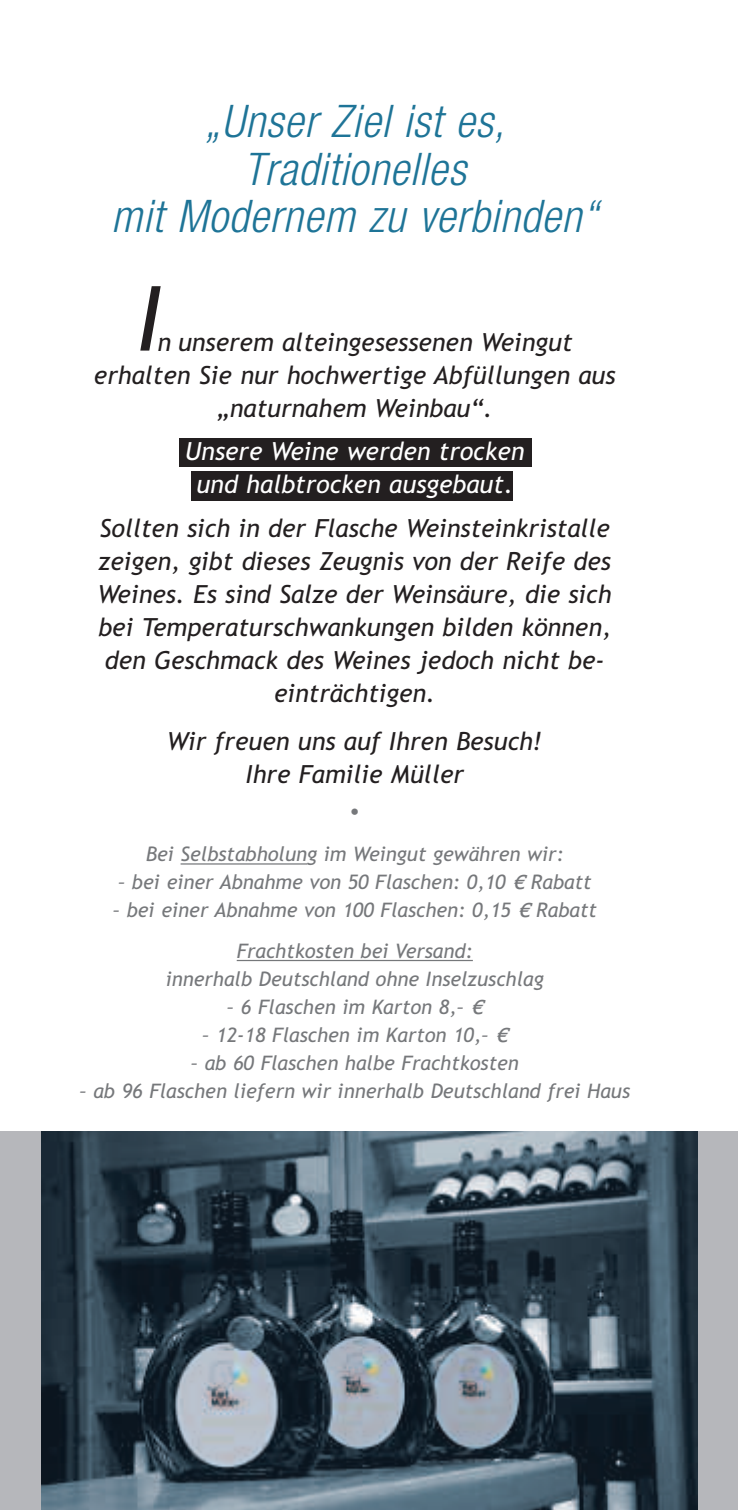
<style>
.page{position:relative;width:738px;height:1510px;background:#fff}
.page>*{position:absolute;margin:0;border:0;box-sizing:border-box;transform-origin:0 0}
.t1{font:italic 90px "Trebuchet MS";color:#231f20}
.t2{font:italic 300 condensed 45px/47.5px "Helvetica Neue";letter-spacing:.02em;color:#1e7497;text-align:center}
.t3{font:italic 25px/33px "Trebuchet MS";color:#231f20;text-align:center}
.t4{font:italic 25px/33px "Trebuchet MS";color:#fff;text-align:center}
.t5{font:italic 22.5px "Trebuchet MS";color:#76787b}
.t6{font:italic 20px/40.5px "Trebuchet MS";color:#76787b;text-align:center}
.s1{font-family:"Linotype Euro Font Ato F"}
</style>
<div class="page">
<div style="left:179px;top:438px;width:352px;height:29px;background:#231f20"></div>
<div style="left:190px;top:471px;width:322px;height:29px;background:#231f20"></div>
<div style="left:0;top:1131px;width:737px;height:378px;background:#b6b7bb"></div>
<img style="left:41px;top:1131px;width:655px;height:378px">
<hr style="left:180px;top:863px;width:127px;height:1px;background:#76787b">
<hr style="left:236px;top:960px;width:236px;height:1px;background:#76787b">
<h2 class="t2" style="left:111px;top:101px;width:488px">„Unser Ziel ist es,<br>Traditionelles<br>mit Modernem zu verbinden“</h2>
<h1 class="t1" style="left:137px;top:267px;width:27px">I</h1>
<p class="t3" style="left:157px;top:325px;width:416px">n unserem alteingesessenen Weingut</p>
<p class="t3" style="left:94px;top:358px;width:523px">erhalten Sie nur hochwertige Abfüllungen aus</p>
<p class="t3" style="left:217px;top:391px;width:277px">„naturnahem Weinbau“.</p>
<p class="t4" style="left:185px;top:435px;width:340px">Unsere Weine werden trocken und halbtrocken ausgebaut.</p>
<p class="t3" style="left:98px;top:512px;width:515px">Sollten sich in der Flasche Weinsteinkristalle zeigen, gibt dieses Zeugnis von der Reife des Weines. Es sind Salze der Weinsäure, die sich bei Temperaturschwankungen bilden können, den Geschmack des Weines jedoch nicht be&shy;einträchtigen.</p>
<p class="t3" style="left:167px;top:725px;width:376px">Wir freuen uns auf Ihren Besuch!<br>Ihre Familie Müller</p>
<p class="t5" style="left:348px;top:797px;width:13px">•</p>
<p class="t6" style="left:146px;top:834px;width:419px">Bei Selbstabholung im Weingut gewähren wir:</p>
<p class="t6" style="left:118px;top:862px;width:474px">– bei einer Abnahme von 50 Flaschen: 0,10 <span class="s1">E</span> Rabatt</p>
<p class="t6" style="left:113px;top:890px;width:485px">– bei einer Abnahme von 100 Flaschen: 0,15 <span class="s1">E</span> Rabatt<br>Frachtkosten bei Versand:</p>
<p class="t6" style="left:166px;top:958px;width:379px">innerhalb Deutschland ohne Inselzuschlag</p>
<p class="t6" style="left:227px;top:986px;width:257px">– 6 Flaschen im Karton 8,– <span class="s1">E</span></p>
<p class="t6" style="left:202px;top:1014px;width:306px">– 12-18 Flaschen im Karton 10,– <span class="s1">E</span></p>
<p class="t6" style="left:191px;top:1042px;width:329px">– ab 60 Flaschen halbe Frachtkosten</p>
<p class="t6" style="left:79px;top:1070px;width:552px">– ab 96 Flaschen liefern wir innerhalb Deutschland frei Haus</p>
</div>
